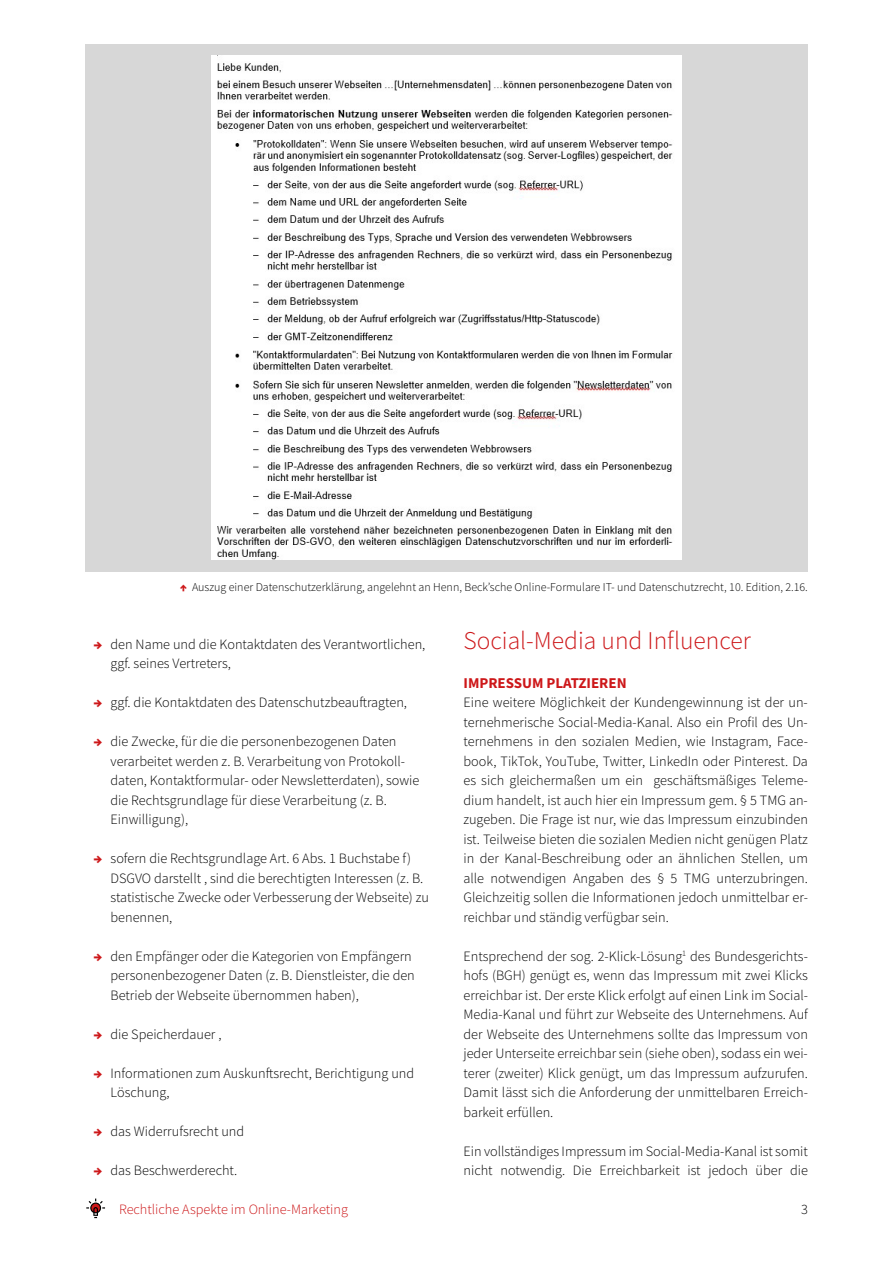
<style>
.page{position:relative;width:893px;height:1263px;background:#fff}
.page>*{position:absolute;margin:0;border:0;box-sizing:border-box;transform-origin:0 0}
.t1{font:300 25.5px "Source Sans Pro";color:#cd1719}
.t2{font:700 15px "Source Sans Pro";color:#cd1719}
.t3{font:300 14.25px/19.5px "Source Sans Pro";color:#000}
.t4{font:300 14.25px "Source Sans Pro";color:#cd1719}
.t5{font:300 12px "Source Sans Pro";color:#000}
.s1{font-weight:900;color:#cd1719}
</style>
<div class="page">
<div style="left:85px;top:44px;width:723px;height:527px;background:#d7d7d7"></div>
<img style="left:211px;top:56px;width:471px;height:504px">
<svg style="left:86px;top:1198px;width:19px;height:20px"></svg>
<p class="t5" style="left:180px;top:580px;width:630px"><span class="s1">↑</span> Auszug einer Datenschutzerklärung, angelehnt an Henn, Beck’sche Online-Formulare IT- und Datenschutzrecht, 10. Edition, 2.16.</p>
<p class="t3" style="left:111px;top:634px;width:316px;text-indent:-17px"><span class="s1">→</span> den Name und die Kontaktdaten des Verantwortlichen, ggf. seines Vertreters,</p>
<p class="t3" style="left:94px;top:693px;width:315px"><span class="s1">→</span> ggf. die Kontaktdaten des Datenschutzbeauftragten,</p>
<p class="t3" style="left:111px;top:732px;width:310px;text-indent:-17px"><span class="s1">→</span> die Zwecke, für die die personenbezogenen Daten verarbeitet werden z. B. Verarbeitung von Protokoll&shy;daten, Kontaktformular- oder Newsletterdaten), sowie die Rechtsgrundlage für diese Verarbeitung (z. B.<br>Einwilligung),</p>
<p class="t3" style="left:111px;top:849px;width:320px;text-indent:-17px"><span class="s1">→</span> sofern die Rechtsgrundlage Art. 6 Abs. 1 Buchstabe f)<br>DSGVO darstellt , sind die berechtigten Interessen (z. B. statistische Zwecke oder Verbesserung der Webseite) zu benennen,</p>
<p class="t3" style="left:111px;top:946px;width:306px;text-indent:-17px"><span class="s1">→</span> den Empfänger oder die Kategorien von Empfängern personenbezogener Daten (z. B. Dienstleister, die den<br>Betrieb der Webseite übernommen haben),</p>
<p class="t3" style="left:94px;top:1024px;width:129px"><span class="s1">→</span> die Speicherdauer ,</p>
<p class="t3" style="left:111px;top:1063px;width:305px;text-indent:-17px"><span class="s1">→</span> Informationen zum Auskunftsrecht, Berichtigung und<br>Löschung,</p>
<p class="t3" style="left:94px;top:1122px;width:152px"><span class="s1">→</span> das Widerrufsrecht und</p>
<p class="t3" style="left:94px;top:1161px;width:145px"><span class="s1">→</span> das Beschwerderecht.</p>
<h1 class="t1" style="left:463px;top:625px;width:289px">Social-Media und Influencer</h1>
<p class="t2" style="left:463px;top:673px;width:165px">IMPRESSUM PLATZIEREN</p>
<p class="t3" style="left:463px;top:693px;width:346px;text-align:justify">Eine weitere Möglichkeit der Kundengewinnung ist der un&shy;ternehmerische Social-Media-Kanal. Also ein Profil des Un&shy;ternehmens in den sozialen Medien, wie Instagram, Face&shy;book, TikTok, YouTube, Twitter, LinkedIn oder Pinterest. Da es sich gleichermaßen um ein geschäftsmäßiges Teleme&shy;dium handelt, ist auch hier ein Impressum gem. § 5 TMG an&shy;zugeben. Die Frage ist nur, wie das Impressum einzubinden ist. Teilweise bieten die sozialen Medien nicht genügen Platz in der Kanal-Beschreibung oder an ähnlichen Stellen, um alle notwendigen Angaben des § 5 TMG unterzubringen.<br>Gleichzeitig sollen die Informationen jedoch unmittelbar er&shy;reichbar und ständig verfügbar sein.</p>
<p class="t3" style="left:463px;top:946px;width:346px;text-align:justify">Entsprechend der sog. 2-Klick-Lösung<sup>1</sup> des Bundesgerichts&shy;hofs (BGH) genügt es, wenn das Impressum mit zwei Klicks erreichbar ist. Der erste Klick erfolgt auf einen Link im Social-Media-Kanal und führt zur Webseite des Unternehmens. Auf der Webseite des Unternehmens sollte das Impressum von jeder Unterseite erreichbar sein (siehe oben), sodass ein wei&shy;terer (zweiter) Klick genügt, um das Impressum aufzurufen.<br>Damit lässt sich die Anforderung der unmittelbaren Erreich&shy;barkeit erfüllen.</p>
<p class="t3" style="left:463px;top:1141px;width:346px">Ein vollständiges Impressum im Social-Media-Kanal ist somit nicht notwendig. Die Erreichbarkeit ist jedoch über die</p>
<p class="t4" style="left:119px;top:1201px;width:230px">Rechtliche Aspekte im Online-Marketing</p>
<p class="t3" style="left:801px;top:1200px;width:8px">3</p>
</div>
